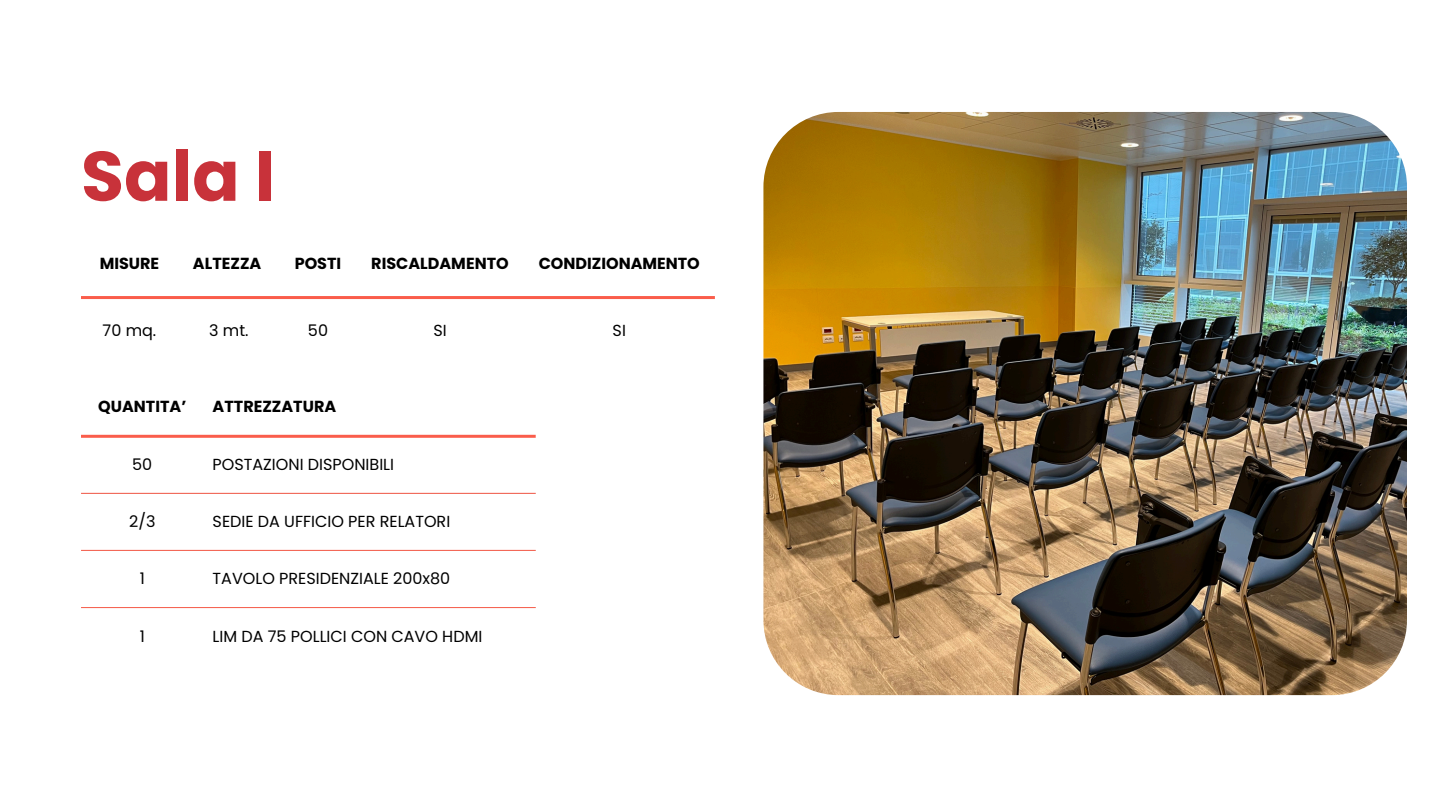
<style>
.page{position:relative;width:1440px;height:810px;background:#fff}
.page>*{position:absolute;margin:0;border:0;box-sizing:border-box;transform-origin:0 0}
.t1{font:700 70px "Poppins";color:#c8323a}
.t2{font:16px "Poppins";color:#000}
.t3{font:700 16px "Poppins";color:#000}
</style>
<div class="page">
<hr style="left:81px;top:296px;width:634px;height:3px;background:#fa5d4b">
<img style="left:763px;top:112px;width:644px;height:583px;border-radius:75px">
<svg style="left:81px;top:434px;width:455px;height:175px"></svg>
<hr style="left:81px;top:493px;width:455px;height:1px;background:#fa5d4b">
<hr style="left:81px;top:550px;width:455px;height:1px;background:#fa5d4b">
<hr style="left:81px;top:607px;width:455px;height:1px;background:#fa5d4b">
<hr style="left:81px;top:435px;width:455px;height:3px;background:#fa5d4b">
<p class="t1" style="left:81px;top:127px;width:196px">Sala I</p>
<h1 class="t3" style="left:100px;top:252px;width:61px">MISURE</h1>
<p class="t3" style="left:193px;top:252px;width:70px">ALTEZZA</p>
<p class="t3" style="left:295px;top:252px;width:48px">POSTI</p>
<p class="t3" style="left:371px;top:252px;width:139px">RISCALDAMENTO</p>
<p class="t3" style="left:539px;top:252px;width:163px">CONDIZIONAMENTO</p>
<p class="t2" style="left:103px;top:319px;width:55px">70 mq.</p>
<p class="t2" style="left:209px;top:319px;width:41px">3 mt.</p>
<p class="t2" style="left:308px;top:319px;width:22px">50</p>
<p class="t2" style="left:433px;top:319px;width:15px">SI</p>
<p class="t2" style="left:613px;top:319px;width:15px">SI</p>
<p class="t3" style="left:98px;top:395px;width:90px">QUANTITA’</p>
<p class="t3" style="left:213px;top:395px;width:125px">ATTREZZATURA</p>
<p class="t2" style="left:132px;top:453px;width:22px">50</p>
<p class="t2" style="left:213px;top:453px;width:183px">POSTAZIONI DISPONIBILI</p>
<p class="t2" style="left:129px;top:510px;width:28px">2/3</p>
<p class="t2" style="left:213px;top:510px;width:239px">SEDIE DA UFFICIO PER RELATORI</p>
<p class="t2" style="left:140px;top:567px;width:7px">1</p>
<p class="t2" style="left:213px;top:567px;width:239px">TAVOLO PRESIDENZIALE 200x80</p>
<p class="t2" style="left:140px;top:625px;width:7px">1</p>
<p class="t2" style="left:213px;top:625px;width:271px">LIM DA 75 POLLICI CON CAVO HDMI</p>
</div>
